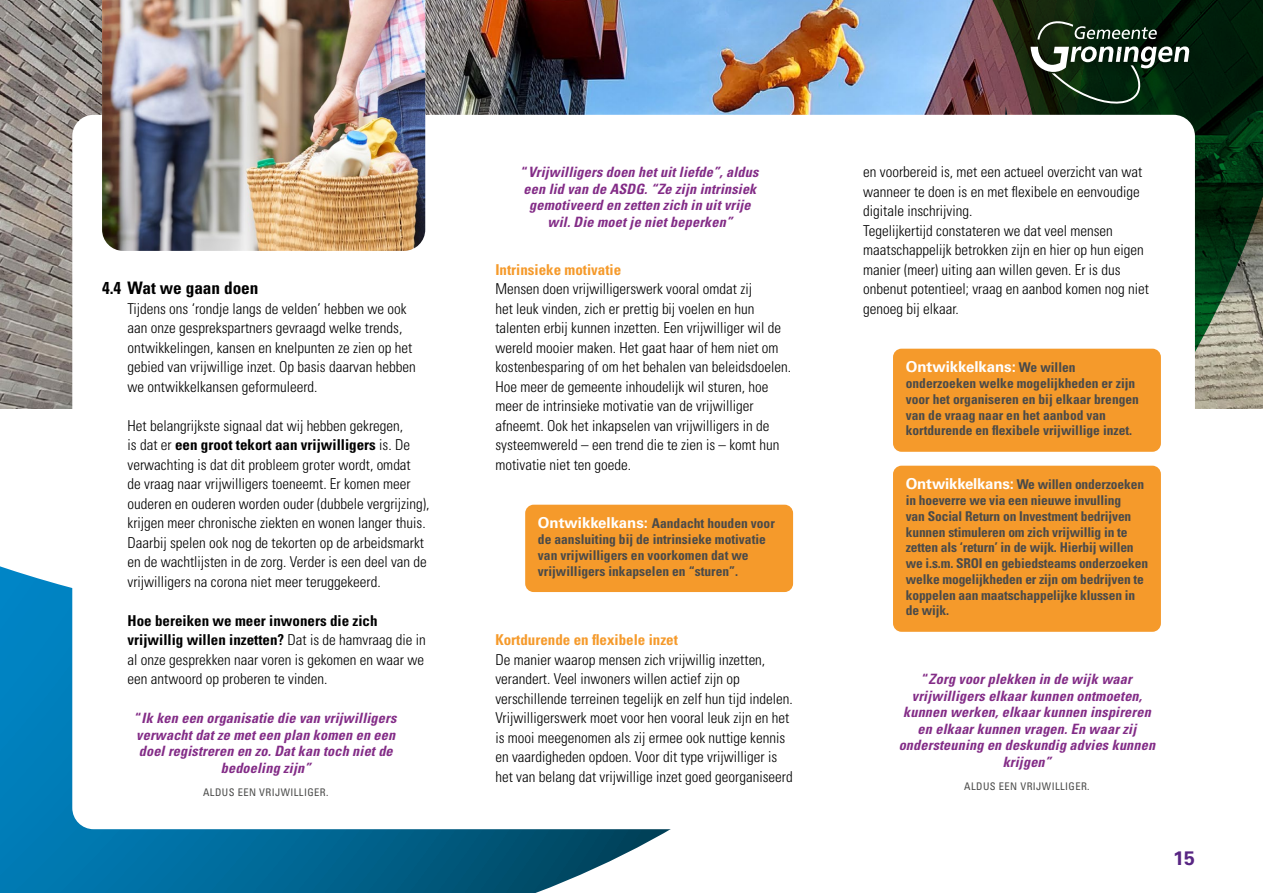
<style>
.page{position:relative;width:1263px;height:893px;background:#fff}
.page>*{position:absolute;margin:0;border:0;box-sizing:border-box;transform-origin:0 0}
.t1{font:700 19.5px "Univers LT Std";color:#582583}
.t2{font:700 condensed 17.25px "Univers LT Std";color:#000}
.t3{font:300 condensed 15px/19.5px "Univers LT Std";color:#000}
.t4{font:700 condensed 15px "Univers LT Std";color:#f59a2b}
.t5{font:700 15px "Univers LT Std";color:#fff}
.t6{font:italic 700 condensed 14.25px/16.5px "Univers LT Std";letter-spacing:.01em;color:#832c87;text-align:center}
.t7{font:700 condensed 13.5px/15.8px "Univers LT Std";letter-spacing:-.01em;color:#4a4a49}
.t8{font:condensed 10.5px "Univers LT Std";letter-spacing:.04em;color:#4a4a49}
.s1{font-weight:700}
.s2{font-style:normal}
.s3{font-stretch:normal;font-size:15px;color:#fff}
.s4{font-stretch:condensed;font-size:13.5px;color:#4a4a49}
</style>
<div class="page">
<svg style="left:0;top:740px;width:671px;height:153px;background:#15749e"></svg>
<img style="left:0;top:0;width:1263px;height:740px">
<div style="left:1017px;top:8px;width:186px;height:109px;background:#000;opacity:.75"></div>
<svg style="left:1030px;top:21px;width:159px;height:83px;background:#2e4531"></svg>
<div style="left:72px;top:115px;width:1123px;height:714px;background:#fff;border-radius:21px"></div>
<div style="left:893px;top:349px;width:268px;height:103px;background:#f59a2b;border-radius:9px"></div>
<div style="left:893px;top:466px;width:268px;height:166px;background:#f59a2b;border-radius:9px"></div>
<div style="left:525px;top:505px;width:268px;height:87px;background:#f59a2b;border-radius:9px"></div>
<img style="left:102px;top:0;width:323px;height:251px">
<p class="t2" style="left:102px;top:278px;width:158px">4.4 Wat we gaan doen</p>
<p class="t3" style="left:128px;top:299px;width:290px">Tijdens ons ‘rondje langs de velden’ hebben we ook aan onze gesprekspartners gevraagd welke trends, ontwikkelingen, kansen en knelpunten ze zien op het gebied van vrijwillige inzet. Op basis daarvan hebben we ontwikkelkansen geformuleerd.</p>
<p class="t3" style="left:128px;top:416px;width:303px">Het belangrijkste signaal dat wij hebben gekregen,<br>is dat er <span class="s1">een groot tekort aan vrijwilligers</span> is. De verwachting is dat dit probleem groter wordt, omdat<br>de vraag naar vrijwilligers toeneemt. Er komen meer ouderen en ouderen worden ouder (dubbele vergrijzing), krijgen meer chronische ziekten en wonen langer thuis.<br>Daarbij spelen ook nog de tekorten op de arbeidsmarkt en de wachtlijsten in de zorg. Verder is een deel van de vrijwilligers na corona niet meer teruggekeerd.</p>
<p class="t3" style="left:128px;top:611px;width:300px"><span class="s1">Hoe bereiken we meer inwoners die zich vrijwillig willen inzetten?</span> Dat is de hamvraag die in al onze gesprekken naar voren is gekomen en waar we een antwoord op proberen te vinden.</p>
<p class="t6" style="left:135px;top:710px;width:263px"><span class="s2">“</span>Ik ken een organisatie die van vrijwilligers verwacht dat ze met een plan komen en een doel registreren en zo. Dat kan toch niet de bedoeling zijn”</p>
<p class="t8" style="left:203px;top:786px;width:127px">ALDUS EEN VRIJWILLIGER.</p>
<p class="t6" style="left:522px;top:164px;width:238px"><span class="s2">“</span>Vrijwilligers doen het uit liefde”, aldus een lid van de ASDG. “Ze zijn intrinsiek gemotiveerd en zetten zich in uit vrije wil. Die moet je niet beperken”</p>
<p class="t4" style="left:495px;top:260px;width:127px">Intrinsieke motivatie</p>
<p class="t3" style="left:495px;top:279px;width:297px">Mensen doen vrijwilligerswerk vooral omdat zij<br>het leuk vinden, zich er prettig bij voelen en hun talenten erbij kunnen inzetten. Een vrijwilliger wil de wereld mooier maken. Het gaat haar of hem niet om kostenbesparing of om het behalen van beleidsdoelen.<br>Hoe meer de gemeente inhoudelijk wil sturen, hoe meer de intrinsieke motivatie van de vrijwilliger afneemt. Ook het inkapselen van vrijwilligers in de systeemwereld – een trend die te zien is – komt hun motivatie niet ten goede.</p>
<p class="t7" style="left:538px;top:516px;width:238px"><span class="s3">Ontwikkelkans:</span> Aandacht houden voor de aansluiting bij de intrinsieke motivatie van vrijwilligers en voorkomen dat we vrijwilligers inkapselen en “sturen”.</p>
<p class="t4" style="left:495px;top:631px;width:184px">Kortdurende en flexibele inzet</p>
<p class="t3" style="left:495px;top:650px;width:299px">De manier waarop mensen zich vrijwillig inzetten, verandert. Veel inwoners willen actief zijn op verschillende terreinen tegelijk en zelf hun tijd indelen.<br>Vrijwilligerswerk moet voor hen vooral leuk zijn en het is mooi meegenomen als zij ermee ook nuttige kennis en vaardigheden opdoen. Voor dit type vrijwilliger is het van belang dat vrijwillige inzet goed georganiseerd</p>
<p class="t3" style="left:863px;top:162px;width:287px">en voorbereid is, met een actueel overzicht van wat wanneer te doen is en met flexibele en eenvoudige digitale inschrijving.<br>Tegelijkertijd constateren we dat veel mensen maatschappelijk betrokken zijn en hier op hun eigen manier (meer) uiting aan willen geven. Er is dus onbenut potentieel; vraag en aanbod komen nog niet genoeg bij elkaar.</p>
<p class="t5" style="left:906px;top:358px;width:171px">Ontwikkelkans: <span class="s4">We willen</span></p>
<p class="t7" style="left:906px;top:375px;width:235px">onderzoeken welke mogelijkheden er zijn voor het organiseren en bij elkaar brengen van de vraag naar en het aanbod van kortdurende en flexibele vrijwillige inzet.</p>
<p class="t7" style="left:906px;top:477px;width:244px"><span class="s3">Ontwikkelkans:</span> We willen onderzoeken in hoeverre we via een nieuwe invulling<br>van Social Return on Investment bedrijven kunnen stimuleren om zich vrijwillig in te zetten als ‘return’ in de wijk. Hierbij willen we i.s.m. SROI en gebiedsteams onderzoeken welke mogelijkheden er zijn om bedrijven te koppelen aan maatschappelijke klussen in de wijk.</p>
<p class="t6" style="left:899px;top:671px;width:258px"><span class="s2">“</span>Zorg voor plekken in de wijk waar vrijwilligers elkaar kunnen ontmoeten, kunnen werken, elkaar kunnen inspireren en elkaar kunnen vragen. En waar zij ondersteuning en deskundig advies kunnen krijgen”</p>
<p class="t8" style="left:964px;top:780px;width:127px">ALDUS EEN VRIJWILLIGER.</p>
<h1 class="t1" style="left:1173px;top:846px;width:23px">15</h1>
</div>
